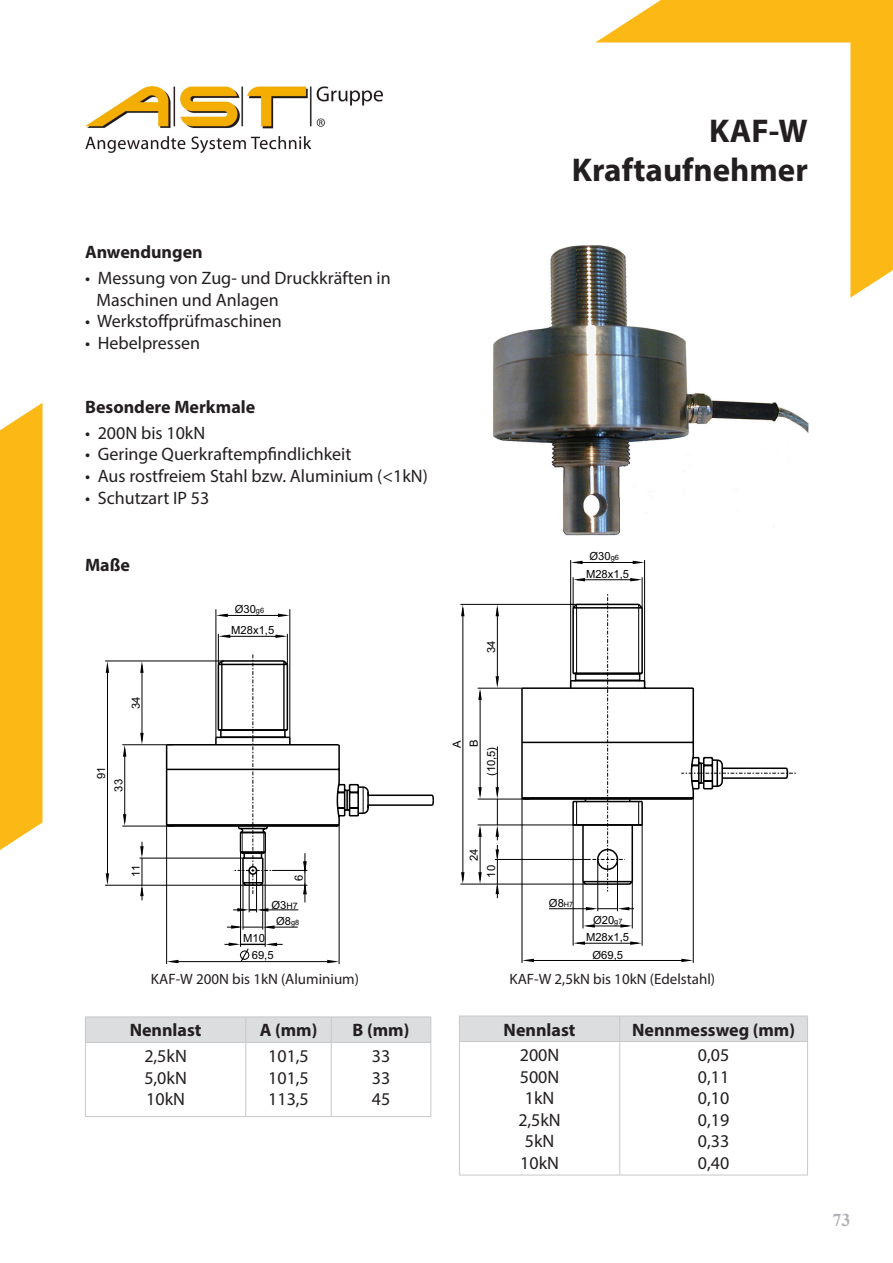
<style>
.page{position:relative;width:893px;height:1263px;background:#fff}
.page>*{position:absolute;margin:0;border:0;box-sizing:border-box;transform-origin:0 0}
.t1{font:700 33px/39.6px "Myriad Pro";color:#231f20;text-align:right}
.t2{font:18px/21.6px "Myriad Pro";color:#231f20;text-align:justify}
.t3{font:700 18px "Myriad Pro";color:#231f20}
.t4{font:700 18px "Times New Roman";color:#b2b3b7}
.t5{font:15px "Myriad Pro";color:#231f20}
.t6{font:11.25px/17.7px "Arial";color:#000;text-align:center}
.s1{font-size:7.35px}
.s2{font-size:8.85px}
</style>
<div class="page">
<hr style="left:85px;top:1016px;width:161px;height:1px;background:#c7c8ca">
<hr style="left:246px;top:1016px;width:85px;height:1px;background:#c7c8ca">
<hr style="left:331px;top:1016px;width:100px;height:1px;background:#c7c8ca">
<svg style="left:85px;top:1017px;width:346px;height:99px"></svg>
<hr style="left:85px;top:1042px;width:161px;height:1px;background:#c7c8ca">
<hr style="left:85px;top:1043px;width:1px;height:73px;background:#c7c8ca">
<hr style="left:246px;top:1042px;width:85px;height:1px;background:#c7c8ca">
<hr style="left:245px;top:1043px;width:1px;height:73px;background:#c7c8ca">
<hr style="left:331px;top:1042px;width:100px;height:1px;background:#c7c8ca">
<hr style="left:331px;top:1043px;width:1px;height:73px;background:#c7c8ca">
<hr style="left:430px;top:1043px;width:1px;height:73px;background:#c7c8ca">
<hr style="left:85px;top:1116px;width:161px;height:1px;background:#c7c8ca">
<hr style="left:246px;top:1116px;width:85px;height:1px;background:#c7c8ca">
<hr style="left:331px;top:1116px;width:100px;height:1px;background:#c7c8ca">
<svg style="left:460px;top:1042px;width:347px;height:133px"></svg>
<hr style="left:620px;top:1041px;width:188px;height:1px;background:#c7c8ca">
<hr style="left:807px;top:1042px;width:1px;height:133px;background:#c7c8ca">
<hr style="left:620px;top:1175px;width:188px;height:1px;background:#c7c8ca">
<div style="left:459px;top:1016px;width:349px;height:25px;background:#dcdddf"></div>
<hr style="left:459px;top:1041px;width:161px;height:1px;background:#c7c8ca">
<hr style="left:459px;top:1042px;width:1px;height:133px;background:#c7c8ca">
<hr style="left:619px;top:1042px;width:1px;height:133px;background:#c7c8ca">
<hr style="left:459px;top:1175px;width:161px;height:1px;background:#c7c8ca">
<svg style="left:340px;top:783px;width:95px;height:34px"></svg>
<svg style="left:105px;top:633px;width:235px;height:331px"></svg>
<hr style="left:222px;top:636px;width:62px;height:1px;background:#000">
<svg style="left:218px;top:634px;width:12px;height:4px"></svg>
<svg style="left:275px;top:634px;width:12px;height:4px"></svg>
<svg style="left:520px;top:602px;width:269px;height:284px"></svg>
<svg style="left:585px;top:594px;width:46px;height:297px"></svg>
<svg style="left:719px;top:773px;width:77px;height:1px"></svg>
<svg style="left:520px;top:606px;width:199px;height:277px"></svg>
<hr style="left:462px;top:608px;width:1px;height:272px;background:#000">
<svg style="left:461px;top:872px;width:3px;height:12px"></svg>
<svg style="left:461px;top:605px;width:3px;height:11px"></svg>
<hr style="left:526px;top:960px;width:163px;height:1px;background:#000">
<svg style="left:522px;top:959px;width:12px;height:3px"></svg>
<svg style="left:681px;top:959px;width:12px;height:3px"></svg>
<hr style="left:577px;top:943px;width:61px;height:1px;background:#000">
<svg style="left:574px;top:941px;width:11px;height:4px"></svg>
<svg style="left:630px;top:941px;width:12px;height:4px"></svg>
<hr style="left:587px;top:925px;width:41px;height:1px;background:#000">
<svg style="left:584px;top:924px;width:11px;height:4px"></svg>
<svg style="left:620px;top:924px;width:12px;height:4px"></svg>
<hr style="left:480px;top:829px;width:1px;height:51px;background:#000">
<svg style="left:478px;top:872px;width:4px;height:12px"></svg>
<svg style="left:478px;top:825px;width:4px;height:12px"></svg>
<hr style="left:480px;top:692px;width:1px;height:103px;background:#000">
<svg style="left:478px;top:787px;width:4px;height:12px"></svg>
<svg style="left:478px;top:689px;width:4px;height:11px"></svg>
<hr style="left:497px;top:746px;width:1px;height:49px;background:#000">
<hr style="left:549px;top:908px;width:45px;height:1px;background:#000">
<svg style="left:140px;top:842px;width:4px;height:58px"></svg>
<hr style="left:267px;top:927px;width:31px;height:1px;background:#000">
<svg style="left:224px;top:942px;width:59px;height:4px"></svg>
<hr style="left:260px;top:909px;width:38px;height:1px;background:#000">
<svg style="left:233px;top:908px;width:35px;height:4px"></svg>
<svg style="left:496px;top:787px;width:3px;height:111px"></svg>
<hr style="left:497px;top:608px;width:1px;height:76px;background:#000">
<svg style="left:496px;top:676px;width:3px;height:12px"></svg>
<svg style="left:496px;top:605px;width:3px;height:11px"></svg>
<svg style="left:586px;top:907px;width:48px;height:3px"></svg>
<hr style="left:460px;top:884px;width:125px;height:1px;background:#000">
<hr style="left:521px;top:798px;width:1px;height:165px;background:#000">
<hr style="left:495px;top:859px;width:95px;height:1px;background:#000">
<hr style="left:570px;top:560px;width:1px;height:128px;background:#000">
<hr style="left:573px;top:825px;width:1px;height:121px;background:#000">
<hr style="left:573px;top:577px;width:1px;height:31px;background:#000">
<hr style="left:576px;top:604px;width:1px;height:69px;background:#000">
<hr style="left:638px;top:604px;width:1px;height:70px;background:#000">
<svg style="left:576px;top:801px;width:1px;height:24px"></svg>
<svg style="left:638px;top:801px;width:1px;height:24px"></svg>
<hr style="left:478px;top:824px;width:95px;height:1px;background:#000">
<hr style="left:583px;top:882px;width:1px;height:46px;background:#000">
<hr style="left:597px;top:859px;width:1px;height:52px;background:#000">
<hr style="left:478px;top:799px;width:52px;height:1px;background:#000">
<hr style="left:617px;top:859px;width:1px;height:52px;background:#000">
<hr style="left:632px;top:882px;width:1px;height:46px;background:#000">
<hr style="left:642px;top:825px;width:1px;height:121px;background:#000">
<hr style="left:642px;top:577px;width:1px;height:31px;background:#000">
<hr style="left:644px;top:560px;width:1px;height:128px;background:#000">
<hr style="left:693px;top:798px;width:1px;height:165px;background:#000">
<hr style="left:478px;top:688px;width:44px;height:1px;background:#000">
<hr style="left:460px;top:604px;width:119px;height:1px;background:#000">
<hr style="left:577px;top:579px;width:61px;height:1px;background:#000">
<svg style="left:573px;top:578px;width:12px;height:3px"></svg>
<svg style="left:630px;top:578px;width:12px;height:3px"></svg>
<hr style="left:574px;top:562px;width:67px;height:1px;background:#000">
<svg style="left:571px;top:561px;width:12px;height:3px"></svg>
<svg style="left:633px;top:561px;width:11px;height:3px"></svg>
<svg style="left:227px;top:925px;width:48px;height:4px"></svg>
<hr style="left:216px;top:609px;width:1px;height:128px;background:#000">
<hr style="left:289px;top:609px;width:1px;height:128px;background:#000">
<hr style="left:220px;top:615px;width:66px;height:1px;background:#000">
<svg style="left:216px;top:614px;width:12px;height:3px"></svg>
<svg style="left:278px;top:614px;width:12px;height:3px"></svg>
<img style="left:493px;top:246px;width:316px;height:289px">
<svg style="left:0;top:403px;width:43px;height:447px;background:#fcbd24"></svg>
<svg style="left:595px;top:0;width:298px;height:298px"></svg>
<img style="left:85px;top:86px;width:298px;height:67px">
<p class="t3" style="left:85px;top:240px;width:119px">Anwendungen</p>
<p class="t2" style="left:96px;top:267px;width:296px;text-indent:-11px">• Messung von Zug- und Druckkräften in<br>Maschinen und Anlagen</p>
<p class="t2" style="left:85px;top:310px;width:198px">• Werkstoffprüfmaschinen</p>
<p class="t2" style="left:85px;top:332px;width:117px">• Hebelpressen</p>
<p class="t3" style="left:85px;top:395px;width:172px">Besondere Merkmale</p>
<p class="t2" style="left:85px;top:422px;width:122px">• 200N bis 10kN</p>
<p class="t2" style="left:85px;top:443px;width:268px">• Geringe Querkraftempfindlichkeit</p>
<p class="t2" style="left:85px;top:465px;width:344px">• Aus rostfreiem Stahl bzw. Aluminium (&lt;1kN)</p>
<p class="t2" style="left:85px;top:486px;width:126px">• Schutzart IP 53</p>
<p class="t3" style="left:85px;top:553px;width:47px">Maße</p>
<p class="t6" style="left:128px;top:709px;width:14px;rotate:-90deg">34</p>
<p class="t6" style="left:93px;top:779px;width:14px;rotate:-90deg">91</p>
<p class="t6" style="left:111px;top:791px;width:14px;rotate:-90deg">33</p>
<p class="t6" style="left:128px;top:876px;width:13px;rotate:-90deg">11</p>
<p class="t6" style="left:235px;top:601px;width:31px">Ø30<span class="s1">g6</span></p>
<p class="t6" style="left:231px;top:622px;width:44px">M28x1,5</p>
<p class="t6" style="left:291px;top:881px;width:8px;rotate:-90deg">6</p>
<p class="t6" style="left:272px;top:897px;width:28px">Ø3<span class="s2">H7</span></p>
<p class="t6" style="left:243px;top:930px;width:23px">M10</p>
<p class="t6" style="left:276px;top:913px;width:25px">Ø8<span class="s1">g8</span></p>
<p class="t6" style="left:252px;top:947px;width:23px">69,5</p>
<p class="t6" style="left:483px;top:653px;width:14px;rotate:-90deg">34</p>
<p class="t6" style="left:449px;top:748px;width:9px;rotate:-90deg">A</p>
<p class="t6" style="left:466px;top:747px;width:9px;rotate:-90deg">B</p>
<p class="t6" style="left:483px;top:776px;width:31px;rotate:-90deg">(10,5)</p>
<p class="t6" style="left:466px;top:861px;width:14px;rotate:-90deg">24</p>
<p class="t6" style="left:483px;top:878px;width:14px;rotate:-90deg">10</p>
<h1 class="t1" style="left:572px;top:110px;width:238px">KAF-W<br>Kraftaufnehmer</h1>
<p class="t6" style="left:589px;top:548px;width:31px">Ø30<span class="s1">g6</span></p>
<p class="t6" style="left:586px;top:566px;width:44px">M28x1,5</p>
<p class="t6" style="left:549px;top:895px;width:26px">Ø8<span class="s1">H7</span></p>
<p class="t6" style="left:586px;top:912px;width:44px">Ø20<span class="s1">g7<br></span>M28x1,5<br>Ø69,5</p>
<p class="t5" style="left:151px;top:970px;width:210px">KAF-W 200N bis 1kN (Aluminium)</p>
<p class="t5" style="left:509px;top:970px;width:207px">KAF-W 2,5kN bis 10kN (Edelstahl)</p>
<p class="t3" style="left:504px;top:1018px;width:73px">Nennlast</p>
<p class="t3" style="left:632px;top:1018px;width:164px">Nennmessweg (mm)</p>
<p class="t2" style="left:518px;top:1044px;width:44px;text-align:center">200N<br>500N<br>1kN<br>2,5kN<br>5kN<br>10kN</p>
<p class="t2" style="left:698px;top:1044px;width:33px">0,05<br>0,11<br>0,10<br>0,19<br>0,33<br>0,40</p>
<p class="t3" style="left:130px;top:1019px;width:73px">Nennlast</p>
<p class="t3" style="left:260px;top:1019px;width:59px">A (mm)</p>
<p class="t3" style="left:353px;top:1019px;width:58px">B (mm)</p>
<p class="t2" style="left:144px;top:1045px;width:44px">2,5kN 5,0kN 10kN</p>
<p class="t2" style="left:268px;top:1045px;width:42px">101,5<br>101,5<br>113,5</p>
<p class="t2" style="left:372px;top:1045px;width:20px">33<br>33<br>45</p>
<p class="t4" style="left:832px;top:1207px;width:19px">73</p>
</div>
